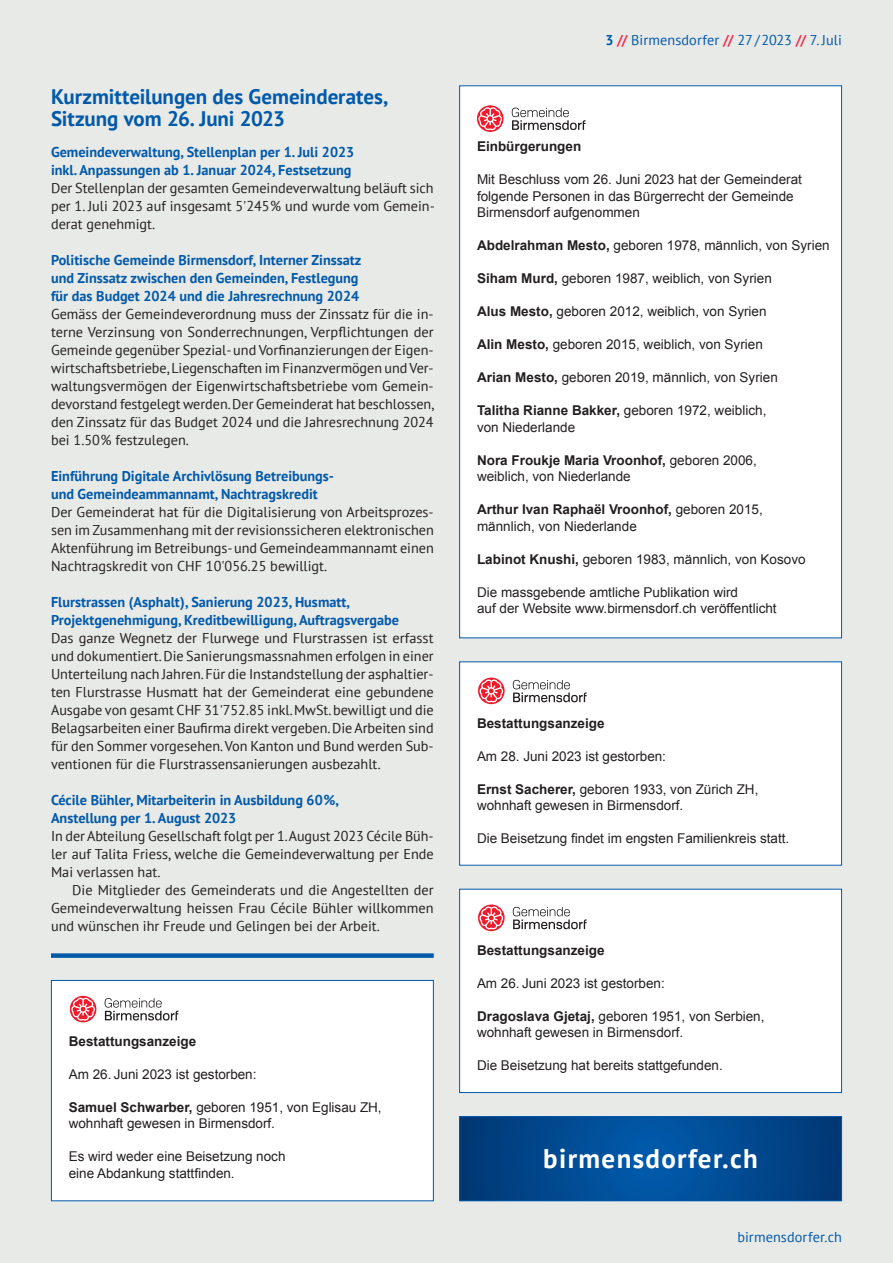
<style>
.page{position:relative;width:893px;height:1263px;background:#e8eae8}
.page>*{position:absolute;margin:0;border:0;box-sizing:border-box;transform-origin:0 0}
.t1{font:700 27px "PT Sans";letter-spacing:.05em;color:#fff}
.t2{font:700 21px/21.8px "PT Sans";letter-spacing:-.005em;color:#0159a9}
.t3{font:14.25px/18px "PT Sans";color:#231f20;text-align:justify}
.t4{font:700 14.25px/18px "PT Sans";color:#0159a9}
.t5{font:14.25px "PT Sans";letter-spacing:.005em;color:#0159a9}
.t6{font:13.5px/16.5px "Arial";color:#231f20}
.t7{font:700 13.5px "Arial";color:#231f20}
.s1{font-weight:700}
.s2{font-weight:700;color:#ee2f4c}
</style>
<div class="page">
<div style="left:51px;top:980px;width:382px;height:221px;background:#fff"></div>
<div style="left:51px;top:980px;width:383px;height:221px;border:1px solid #0159a9"></div>
<svg style="left:70px;top:996px;width:26px;height:26px"></svg>
<svg style="left:105px;top:998px;width:73px;height:22px"></svg>
<svg style="left:71px;top:998px;width:24px;height:23px"></svg>
<div style="left:460px;top:889px;width:382px;height:203px;background:#fff"></div>
<div style="left:459px;top:889px;width:383px;height:204px;border:1px solid #0159a9"></div>
<svg style="left:478px;top:904px;width:27px;height:27px"></svg>
<svg style="left:513px;top:907px;width:74px;height:22px"></svg>
<svg style="left:479px;top:906px;width:24px;height:23px"></svg>
<div style="left:460px;top:662px;width:382px;height:203px;background:#fff"></div>
<div style="left:459px;top:661px;width:383px;height:204px;border:1px solid #0159a9"></div>
<svg style="left:478px;top:677px;width:27px;height:27px"></svg>
<svg style="left:513px;top:680px;width:74px;height:22px"></svg>
<svg style="left:479px;top:679px;width:24px;height:23px"></svg>
<div style="left:460px;top:86px;width:382px;height:552px;background:#fff"></div>
<svg style="left:477px;top:105px;width:27px;height:27px"></svg>
<svg style="left:512px;top:108px;width:73px;height:22px"></svg>
<svg style="left:478px;top:107px;width:24px;height:23px"></svg>
<div style="left:51px;top:953px;width:383px;height:5px;background:#0159a9"></div>
<svg style="left:461px;top:1118px;width:379px;height:81px;background:#01488f"></svg>
<div style="left:459px;top:1116px;width:383px;height:85px;border:1px solid #0159a9"></div>
<h2 class="t2" style="left:51px;top:85px;width:339px">Kurzmitteilungen des Gemeinderates,<br>Sitzung vom 26. Juni 2023</h2>
<p class="t4" style="left:51px;top:143px;width:305px">Gemeindeverwaltung, Stellenplan per 1. Juli 2023 inkl. Anpassungen ab 1. Januar 2024, Festsetzung</p>
<p class="t3" style="left:51px;top:179px;width:385px">Der Stellenplan der gesamten Gemeindeverwaltung beläuft sich per 1. Juli 2023 auf insgesamt 5'245% und wurde vom Gemein&shy;derat genehmigt.</p>
<p class="t4" style="left:51px;top:251px;width:312px">Politische Gemeinde Birmensdorf, Interner Zinssatz und Zinssatz zwischen den Gemeinden, Festlegung für das Budget 2024 und die Jahresrechnung 2024</p>
<p class="t3" style="left:51px;top:305px;width:385px">Gemäss der Gemeindeverordnung muss der Zinssatz für die in&shy;terne Verzinsung von Sonderrechnungen, Verpflichtungen der Gemeinde gegenüber Spezial- und Vorfinanzierungen der Eigen&shy;wirtschaftsbetriebe, Liegenschaften im Finanzvermögen und Ver&shy;waltungsvermögen der Eigenwirtschaftsbetriebe vom Gemein&shy;devorstand festgelegt werden. Der Gemeinderat hat beschlossen, den Zinssatz für das Budget 2024 und die Jahresrechnung 2024 bei 1.50% festzulegen.</p>
<p class="t4" style="left:51px;top:467px;width:285px">Einführung Digitale Archivlösung Betreibungs&shy;und Gemeindeammannamt, Nachtragskredit</p>
<p class="t3" style="left:51px;top:503px;width:384px">Der Gemeinderat hat für die Digitalisierung von Arbeitsprozes&shy;sen im Zusammenhang mit der revisionssicheren elektronischen Aktenführung im Betreibungs- und Gemeindeammannamt einen Nachtragskredit von CHF 10'056.25 bewilligt.</p>
<p class="t4" style="left:51px;top:593px;width:349px">Flurstrassen (Asphalt), Sanierung 2023, Husmatt,<br>Projektgenehmigung, Kreditbewilligung, Auftragsvergabe</p>
<p class="t3" style="left:51px;top:629px;width:384px">Das ganze Wegnetz der Flurwege und Flurstrassen ist erfasst und dokumentiert. Die Sanierungsmassnahmen erfolgen in einer Unterteilung nach Jahren. Für die Instandstellung der asphaltier&shy;ten Flurstrasse Husmatt hat der Gemeinderat eine gebundene Ausgabe von gesamt CHF 31'752.85 inkl. MwSt. bewilligt und die Belagsarbeiten einer Baufirma direkt vergeben. Die Arbeiten sind für den Sommer vorgesehen. Von Kanton und Bund werden Sub&shy;ventionen für die Flurstrassensanierungen ausbezahlt.</p>
<p class="t4" style="left:51px;top:791px;width:289px">Cécile Bühler, Mitarbeiterin in Ausbildung 60%,<br>Anstellung per 1. August 2023</p>
<p class="t3" style="left:51px;top:827px;width:384px">In der Abteilung Gesellschaft folgt per 1. August 2023 Cécile Büh&shy;ler auf Talita Friess, welche die Gemeindeverwaltung per Ende Mai verlassen hat.</p>
<p class="t3" style="left:51px;top:881px;width:384px;text-indent:21px">Die Mitglieder des Gemeinderats und die Angestellten der Gemeindeverwaltung heissen Frau Cécile Bühler willkommen und wünschen ihr Freude und Gelingen bei der Arbeit.</p>
<p class="t7" style="left:69px;top:1032px;width:129px">Bestattungsanzeige</p>
<p class="t6" style="left:69px;top:1066px;width:189px">Am 26. Juni 2023 ist gestorben:</p>
<p class="t6" style="left:69px;top:1099px;width:314px"><span class="s1">Samuel Schwarber,</span> geboren 1951, von Eglisau ZH, wohnhaft gewesen in Birmensdorf.</p>
<p class="t6" style="left:69px;top:1148px;width:218px">Es wird weder eine Beisetzung noch eine Abdankung stattfinden.</p>
<p class="t5" style="left:605px;top:31px;width:238px"><span class="s1">3</span> <span class="s2">//</span> Birmensdorfer <span class="s2">//</span> 27/2023 <span class="s2">//</span> 7. Juli</p>
<p class="t7" style="left:477px;top:138px;width:106px">Einbürgerungen</p>
<p class="t6" style="left:477px;top:171px;width:326px">Mit Beschluss vom 26. Juni 2023 hat der Gemeinderat folgende Personen in das Bürgerrecht der Gemeinde<br>Birmensdorf aufgenommen</p>
<p class="t6" style="left:477px;top:237px;width:354px"><span class="s1">Abdelrahman Mesto,</span> geboren 1978, männlich, von Syrien</p>
<p class="t6" style="left:477px;top:270px;width:296px"><span class="s1">Siham Murd,</span> geboren 1987, weiblich, von Syrien</p>
<p class="t6" style="left:477px;top:303px;width:291px"><span class="s1">Alus Mesto,</span> geboren 2012, weiblich, von Syrien</p>
<p class="t6" style="left:477px;top:336px;width:287px"><span class="s1">Alin Mesto,</span> geboren 2015, weiblich, von Syrien</p>
<p class="t6" style="left:477px;top:369px;width:302px"><span class="s1">Arian Mesto,</span> geboren 2019, männlich, von Syrien</p>
<p class="t6" style="left:477px;top:402px;width:291px"><span class="s1">Talitha Rianne Bakker,</span> geboren 1972, weiblich, von Niederlande</p>
<p class="t6" style="left:477px;top:452px;width:281px"><span class="s1">Nora Froukje Maria Vroonhof,</span> geboren 2006, weiblich, von Niederlande</p>
<p class="t6" style="left:477px;top:501px;width:287px"><span class="s1">Arthur Ivan Raphaël Vroonhof,</span> geboren 2015, männlich, von Niederlande</p>
<p class="t6" style="left:477px;top:551px;width:330px"><span class="s1">Labinot Knushi,</span> geboren 1983, männlich, von Kosovo</p>
<p class="t6" style="left:477px;top:584px;width:301px">Die massgebende amtliche Publikation wird<br>auf der Website www.birmensdorf.ch veröffentlicht</p>
<p class="t7" style="left:477px;top:714px;width:129px">Bestattungsanzeige</p>
<p class="t6" style="left:477px;top:748px;width:191px">Am 28. Juni 2023 ist gestorben:</p>
<p class="t6" style="left:477px;top:781px;width:283px"><span class="s1">Ernst Sacherer,</span> geboren 1933, von Zürich ZH, wohnhaft gewesen in Birmensdorf.</p>
<p class="t6" style="left:477px;top:830px;width:314px">Die Beisetzung findet im engsten Familienkreis statt.</p>
<p class="t7" style="left:477px;top:941px;width:129px">Bestattungsanzeige</p>
<p class="t6" style="left:477px;top:975px;width:189px">Am 26. Juni 2023 ist gestorben:</p>
<p class="t6" style="left:477px;top:1008px;width:289px"><span class="s1">Dragoslava Gjetaj,</span> geboren 1951, von Serbien, wohnhaft gewesen in Birmensdorf.</p>
<p class="t6" style="left:477px;top:1057px;width:247px">Die Beisetzung hat bereits stattgefunden.</p>
<h1 class="t1" style="left:543px;top:1141px;width:216px">birmensdorfer.ch</h1>
<p class="t5" style="left:737px;top:1227px;width:106px">birmensdorfer.ch</p>
</div>
